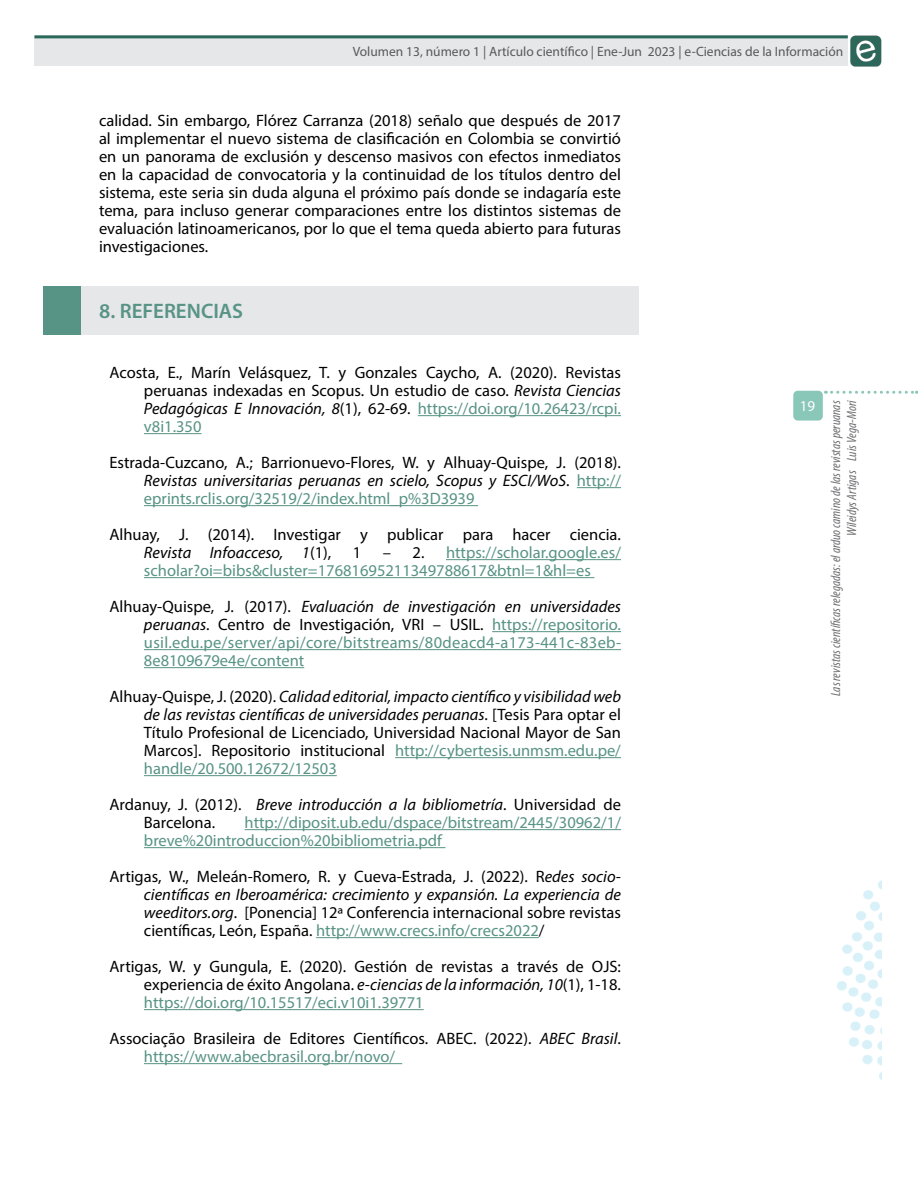
<style>
.page{position:relative;width:918px;height:1188px;background:#fff}
.page>*{position:absolute;margin:0;border:0;box-sizing:border-box;transform-origin:0 0}
.t1{font:600 21px "Myriad Pro";color:#589486}
.t2{font:16.5px/18px "Myriad Pro";color:#000;text-align:justify}
.t3{font:16.5px/18px "Myriad Pro";color:#589385}
.t4{font:15px "Myriad Pro";color:#fff}
.t5{font:italic condensed 13.5px/16.2px "Myriad Pro";color:#6d6e71;text-align:right}
.t6{font:13.5px "Myriad Pro";color:#58595b}
.s1{font-style:italic}
.s2{color:#589385}
.s3{color:#000}
.s4{font-style:italic;color:#000}
</style>
<div class="page">
<img style="left:850px;top:35px;width:32px;height:32px">
<div style="left:34px;top:35px;width:814px;height:31px;background:#e6e7e8"></div>
<hr style="left:34px;top:35px;width:814px;height:3px;background:#2a685b">
<svg style="left:832px;top:391px;width:85px;height:3px"></svg>
<div style="left:793px;top:391px;width:30px;height:30px;background:#89c7b8;border-radius:4px"></div>
<img style="left:837px;top:880px;width:45px;height:200px">
<hr style="left:418px;top:415px;width:203px;height:1px;background:#589385">
<hr style="left:144px;top:433px;width:58px;height:1px;background:#589385">
<hr style="left:577px;top:487px;width:44px;height:1px;background:#589385">
<hr style="left:144px;top:505px;width:334px;height:1px;background:#589385">
<hr style="left:446px;top:559px;width:175px;height:1px;background:#589385">
<hr style="left:144px;top:577px;width:450px;height:1px;background:#589385">
<hr style="left:492px;top:631px;width:129px;height:1px;background:#589385">
<hr style="left:144px;top:649px;width:477px;height:1px;background:#589385">
<hr style="left:144px;top:667px;width:160px;height:1px;background:#589385">
<hr style="left:395px;top:757px;width:226px;height:1px;background:#589385">
<hr style="left:144px;top:775px;width:193px;height:1px;background:#589385">
<hr style="left:245px;top:829px;width:376px;height:1px;background:#589385">
<hr style="left:144px;top:847px;width:301px;height:1px;background:#589385">
<hr style="left:316px;top:937px;width:223px;height:1px;background:#589385">
<hr style="left:144px;top:1009px;width:280px;height:1px;background:#589385">
<hr style="left:144px;top:1063px;width:258px;height:1px;background:#589385">
<div style="left:44px;top:286px;width:37px;height:49px;background:#589486"></div>
<div style="left:81px;top:286px;width:558px;height:49px;background:#e6e7e8"></div>
<p class="t6" style="left:353px;top:43px;width:492px">Volumen 13, número 1 | Artículo científico | Ene-Jun 2023 | e-Ciencias de la Información</p>
<p class="t2" style="left:99px;top:111px;width:524px">calidad. Sin embargo, Flórez Carranza (2018) señalo que después de 2017 al implementar el nuevo sistema de clasificación en Colombia se convirtió en un panorama de exclusión y descenso masivos con efectos inmediatos en la capacidad de convocatoria y la continuidad de los títulos dentro del sistema, este seria sin duda alguna el próximo país donde se indagaría este tema, para incluso generar comparaciones entre los distintos sistemas de evaluación latinoamericanos, por lo que el tema queda abierto para futuras investigaciones.</p>
<p class="t1" style="left:99px;top:297px;width:145px">8. REFERENCIAS</p>
<p class="t2" style="left:144px;top:363px;width:479px;text-indent:-35px">Acosta, E., Marín Velásquez, T. y Gonzales Caycho, A. (2020). Revistas peruanas indexadas en Scopus. Un estudio de caso. <span class="s1">Revista Ciencias Pedagógicas E Innovación, 8</span>(1), 62-69. <span class="s2">https://doi.org/10.26423/rcpi. v8i1.350</span></p>
<p class="t2" style="left:144px;top:453px;width:479px;text-indent:-35px">Estrada-Cuzcano, A.; Barrionuevo-Flores, W. y Alhuay-Quispe, J. (2018).<br><span class="s1">Revistas universitarias peruanas en scielo, Scopus y ESCI/WoS</span>. <span class="s2">http:// eprints.rclis.org/32519/2/index.html_p%3D3939</span></p>
<p class="t2" style="left:144px;top:525px;width:479px;text-indent:-35px">Alhuay, J. (2014). Investigar y publicar para hacer ciencia.<br><span class="s1">Revista Infoacceso, 1</span>(1),</p>
<p class="t3" style="left:144px;top:543px;width:479px;text-indent:302px">https://scholar.google.es/ scholar?oi=bibs&amp;cluster=17681695211349788617&amp;btnI=1&amp;hl=es</p>
<p class="t3" style="left:144px;top:597px;width:479px;text-align:justify;text-indent:-35px"><span class="s3">Alhuay-Quispe, J. (2017).</span> <span class="s4">Evaluación de investigación en universidades peruanas</span><span class="s3">. Centro de Investigación, VRI – USIL.</span> https://repositorio. usil.edu.pe/server/api/core/bitstreams/80deacd4-a173-441c-83eb-8e8109679e4e/content</p>
<p class="t2" style="left:144px;top:687px;width:479px;text-indent:-35px">Alhuay-Quispe, J. (2020). <span class="s1">Calidad editorial, impacto científico y visibilidad web de las revistas científicas de universidades peruanas</span>. [Tesis Para optar el Título Profesional de Licenciado, Universidad Nacional Mayor de San Marcos]. Repositorio institucional <span class="s2">http://cybertesis.unmsm.edu.pe/ handle/20.500.12672/12503</span></p>
<p class="t2" style="left:144px;top:795px;width:478px;text-indent:-35px">Ardanuy, J. (2012). <span class="s1">Breve introducción a la bibliometría</span>. Universidad de<br>Barcelona.</p>
<p class="t2" style="left:353px;top:543px;width:10px">1</p>
<p class="t2" style="left:383px;top:543px;width:43px">– 2.</p>
<p class="t3" style="left:144px;top:813px;width:479px;text-indent:101px">http://diposit.ub.edu/dspace/bitstream/2445/30962/1/ breve%20introduccion%20bibliometria.pdf</p>
<p class="t2" style="left:144px;top:867px;width:479px;text-indent:-35px">Artigas, W., Meleán-Romero, R. y Cueva-Estrada, J. (2022). R<span class="s1">edes socio&shy;científicas en Iberoamérica: crecimiento y expansión. La experiencia de weeditors.org</span>. [Ponencia] 12ª Conferencia internacional sobre revistas científicas, León, España. <span class="s2">http://www.crecs.info/crecs2022</span>/</p>
<p class="t2" style="left:144px;top:957px;width:479px;text-indent:-35px">Artigas, W. y Gungula, E. (2020). Gestión de revistas a través de OJS: experiencia de éxito Angolana. <span class="s1">e-ciencias de la información, 10</span>(1), 1-18. <span class="s2">https://doi.org/10.15517/eci.v10i1.39771</span></p>
<p class="t2" style="left:144px;top:1029px;width:478px;text-indent:-35px">Associação Brasileira de Editores Científicos. ABEC. (2022). <span class="s1">ABEC Brasil</span>. <span class="s2">https://www.abecbrasil.org.br/novo/</span></p>
<p class="t4" style="left:800px;top:397px;width:17px">19</p>
<p class="t5" style="left:827px;top:696px;width:297px;rotate:-90deg">Las revistas científicas relegadas: el arduo camino de las revistas peruanas<br>Wileidys Artigas Luis Vega-Mori</p>
</div>
